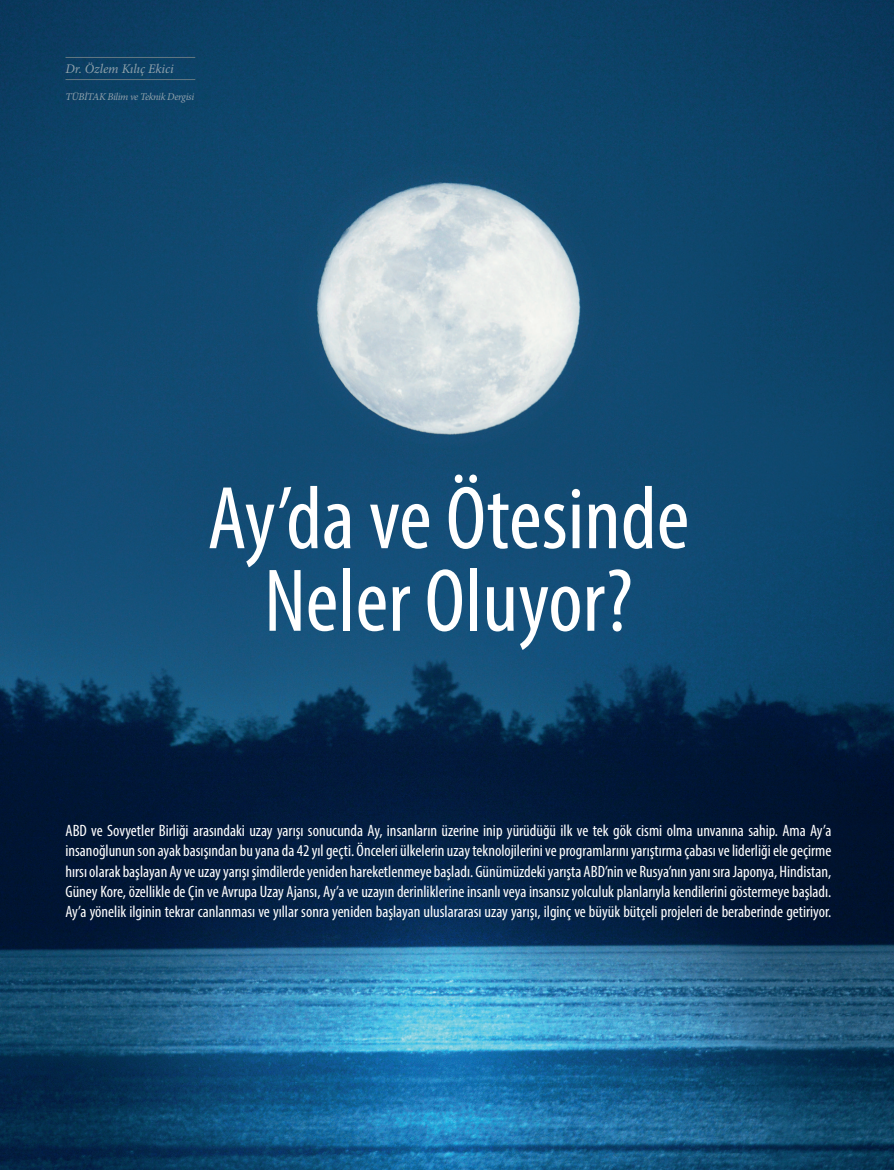
<style>
.page{position:relative;width:894px;height:1170px;background:#fff}
.page>*{position:absolute;margin:0;border:0;box-sizing:border-box;transform-origin:0 0}
.t1{font:condensed 90px/82.5px "Myriad Pro";color:#fff;text-align:center}
.t2{font:condensed 16.5px/20.4px "Myriad Pro";color:#fff;text-align:justify}
.t3{font:italic 13.2px "Minion Pro";letter-spacing:-.005em;color:#91a2ac}
.t4{font:italic 10.35px "Minion Pro";letter-spacing:-.035em;color:#91a2ac}
</style>
<div class="page">
<img style="left:0;top:0;width:893px;height:1170px">
<hr style="left:65px;top:79px;width:130px;height:1px;background:#647882">
<hr style="left:65px;top:57px;width:130px;height:1px;background:#647882">
<p class="t3" style="left:65px;top:60px;width:110px">Dr. Özlem Kılıç Ekici</p>
<p class="t4" style="left:65px;top:89px;width:130px">TÜBİTAK Bilim ve Teknik Dergisi</p>
<h1 class="t1" style="left:207px;top:476px;width:483px">Ay’da ve Ötesinde<br>Neler Oluyor?</h1>
<p class="t2" style="left:65px;top:820px;width:767px">ABD ve Sovyetler Birliği arasındaki uzay yarışı sonucunda Ay, insanların üzerine inip yürüdüğü ilk ve tek gök cismi olma unvanına sahip. Ama Ay’a insanoğlunun son ayak basışından bu yana da 42 yıl geçti. Önceleri ülkelerin uzay teknolojilerini ve programlarını yarıştırma çabası ve liderliği ele geçirme hırsı olarak başlayan Ay ve uzay yarışı şimdilerde yeniden hareketlenmeye başladı. Günümüzdeki yarışta ABD’nin ve Rusya’nın yanı sıra Japonya, Hindistan, Güney Kore, özellikle de Çin ve Avrupa Uzay Ajansı, Ay’a ve uzayın derinliklerine insanlı veya insansız yolculuk planlarıyla kendilerini göstermeye başladı.<br>Ay’a yönelik ilginin tekrar canlanması ve yıllar sonra yeniden başlayan uluslararası uzay yarışı, ilginç ve büyük bütçeli projeleri de beraberinde getiriyor.</p>
</div>
